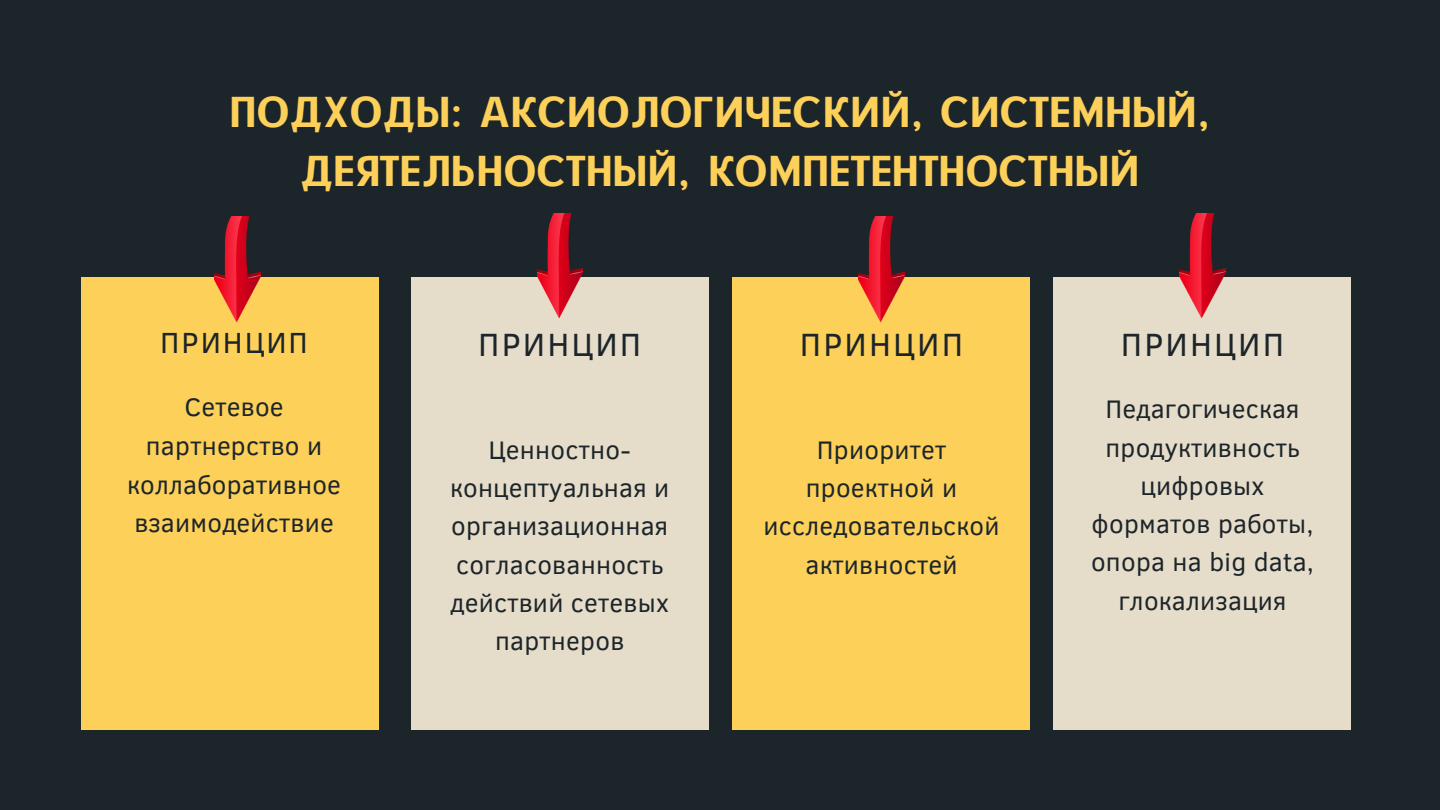
<style>
.page{position:relative;width:1440px;height:810px;background:#1c2529}
.page>*{position:absolute;margin:0;border:0;box-sizing:border-box;transform-origin:0 0}
.t1{font:42px/58.5px "CAT Neuzeit";letter-spacing:.03em;color:#fdd05a;text-align:center}
.t2{font:33px "Clear Sans";letter-spacing:.065em;color:#1c2529}
.t3{font:29.9px "Clear Sans";letter-spacing:.065em;color:#1c2529}
.t4{font:26px/38.2px "Clear Sans";letter-spacing:.01em;color:#1c2529;text-align:center}
</style>
<div class="page">
<div style="left:81px;top:277px;width:298px;height:452px;background:#fdd05a"></div>
<div style="left:1053px;top:277px;width:298px;height:452px;background:#e6dcca"></div>
<div style="left:732px;top:277px;width:298px;height:452px;background:#fdd05a"></div>
<div style="left:411px;top:277px;width:297px;height:452px;background:#e6dcca"></div>
<img style="left:215px;top:217px;width:46px;height:106px">
<img style="left:537px;top:213px;width:46px;height:106px">
<img style="left:859px;top:217px;width:46px;height:106px">
<img style="left:1180px;top:213px;width:46px;height:106px">
<h1 class="t1" style="left:231px;top:82px;width:980px">ПОДХОДЫ: АКСИОЛОГИЧЕСКИЙ, СИСТЕМНЫЙ,<br>ДЕЯТЕЛЬНОСТНЫЙ, КОМПЕТЕНТНОСТНЫЙ</h1>
<p class="t3" style="left:160px;top:321px;width:149px">ПРИНЦИП</p>
<p class="t4" style="left:127px;top:387px;width:215px;line-height:38.6px">Сетевое партнерство и коллаборативное взаимодействие</p>
<p class="t2" style="left:478px;top:321px;width:165px">ПРИНЦИП</p>
<p class="t4" style="left:450px;top:429px;width:221px">Ценностно&shy;концептуальная и организационная согласованность действий сетевых партнеров</p>
<p class="t2" style="left:800px;top:321px;width:165px">ПРИНЦИП</p>
<p class="t4" style="left:763px;top:429px;width:238px">Приоритет проектной и исследовательской активностей</p>
<p class="t2" style="left:1121px;top:321px;width:165px">ПРИНЦИП</p>
<p class="t4" style="left:1091px;top:389px;width:224px">Педагогическая продуктивность цифровых форматов работы, опора на big data, глокализация</p>
</div>
